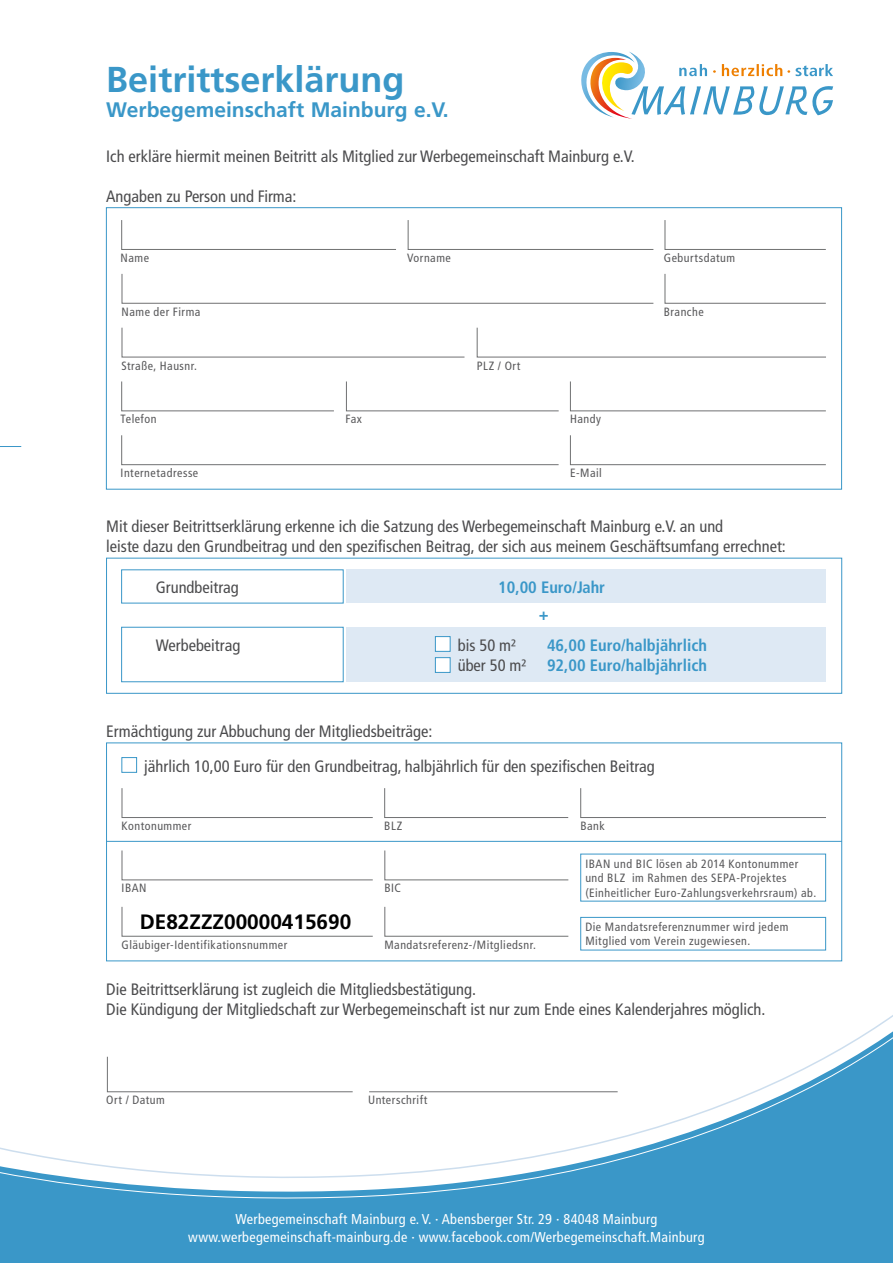
<style>
.page{position:relative;width:893px;height:1263px;background:#fff}
.page>*{position:absolute;margin:0;border:0;box-sizing:border-box;transform-origin:0 0}
.t1{font:700 36px "Frutiger";color:#3a97c8}
.t2{font:700 21px "Frutiger";color:#3a97c8}
.t3{font:700 20.85px "Frutiger";color:#000}
.t4{font:condensed 16.5px/19.8px "Frutiger";color:#4b4b4d}
.t5{font:700 condensed 16.5px "Frutiger";color:#3a97c8}
.t6{font:900 condensed 16.5px "Frutiger";color:#3a97c8}
.t7{font:condensed 14.25px/18px "Frutiger";letter-spacing:.02em;color:#fff;text-align:center}
.t8{font:condensed 12px/14.4px "Frutiger LT Pro";letter-spacing:.04em;color:#58585a}
</style>
<div class="page">
<div style="left:0;top:1212px;width:893px;height:51px;background:#3a97c8"></div>
<svg style="left:0;top:958px;width:893px;height:254px"></svg>
<svg style="left:581px;top:51px;width:252px;height:68px"></svg>
<svg style="left:0;top:446px;width:21px;height:1px"></svg>
<div style="left:106px;top:558px;width:736px;height:136px;border:1px solid #3a97c8"></div>
<div style="left:347px;top:570px;width:479px;height:33px;background:#dee9f4"></div>
<div style="left:347px;top:627px;width:479px;height:55px;background:#dee9f4"></div>
<div style="left:580px;top:917px;width:246px;height:33px;border:1px solid #3a97c8"></div>
<div style="left:121px;top:627px;width:223px;height:55px;border:1px solid #3a97c8"></div>
<svg style="left:121px;top:220px;width:275px;height:30px"></svg>
<svg style="left:407px;top:220px;width:247px;height:30px"></svg>
<svg style="left:664px;top:220px;width:162px;height:30px"></svg>
<svg style="left:121px;top:788px;width:252px;height:30px"></svg>
<svg style="left:580px;top:788px;width:246px;height:30px"></svg>
<svg style="left:107px;top:1056px;width:246px;height:36px"></svg>
<hr style="left:369px;top:1091px;width:249px;height:1px;background:#707172">
<svg style="left:384px;top:788px;width:185px;height:30px"></svg>
<svg style="left:121px;top:850px;width:252px;height:31px"></svg>
<svg style="left:384px;top:850px;width:185px;height:31px"></svg>
<svg style="left:121px;top:906px;width:252px;height:31px"></svg>
<svg style="left:384px;top:906px;width:185px;height:31px"></svg>
<svg style="left:476px;top:327px;width:350px;height:31px"></svg>
<svg style="left:121px;top:327px;width:344px;height:31px"></svg>
<svg style="left:664px;top:274px;width:162px;height:30px"></svg>
<svg style="left:121px;top:274px;width:533px;height:30px"></svg>
<svg style="left:121px;top:381px;width:213px;height:31px"></svg>
<svg style="left:346px;top:381px;width:213px;height:31px"></svg>
<svg style="left:570px;top:381px;width:256px;height:31px"></svg>
<svg style="left:121px;top:435px;width:438px;height:30px"></svg>
<svg style="left:570px;top:435px;width:256px;height:30px"></svg>
<div style="left:435px;top:636px;width:15px;height:16px;background:#fff;border:1px solid #3a97c8"></div>
<div style="left:435px;top:657px;width:15px;height:16px;background:#fff;border:1px solid #3a97c8"></div>
<div style="left:121px;top:757px;width:16px;height:16px;background:#fff;border:1px solid #3a97c8"></div>
<hr style="left:106px;top:841px;width:736px;height:1px;background:#3a97c8">
<h1 class="t1" style="left:106px;top:58px;width:300px">Beitrittserklärung</h1>
<p class="t2" style="left:106px;top:97px;width:344px">Werbegemeinschaft Mainburg e.V.</p>
<p class="t4" style="left:106px;top:147px;width:530px">Ich erkläre hiermit meinen Beitritt als Mitglied zur Werbegemeinschaft Mainburg e.V.</p>
<p class="t4" style="left:106px;top:186px;width:192px">Angaben zu Person und Firma:</p>
<p class="t8" style="left:121px;top:251px;width:30px">Name</p>
<p class="t8" style="left:407px;top:251px;width:45px">Vorname</p>
<p class="t8" style="left:664px;top:251px;width:73px">Geburtsdatum</p>
<p class="t8" style="left:122px;top:304px;width:80px">Name der Firma</p>
<p class="t8" style="left:664px;top:304px;width:41px">Branche</p>
<p class="t8" style="left:122px;top:358px;width:77px">Straße, Hausnr.</p>
<p class="t8" style="left:477px;top:358px;width:45px">PLZ / Ort</p>
<p class="t8" style="left:121px;top:412px;width:37px">Telefon</p>
<p class="t8" style="left:345px;top:412px;width:18px">Fax</p>
<p class="t8" style="left:570px;top:412px;width:33px">Handy</p>
<p class="t8" style="left:121px;top:466px;width:79px">Internetadresse</p>
<p class="t8" style="left:570px;top:466px;width:33px">E-Mail</p>
<p class="t4" style="left:106px;top:517px;width:681px">Mit dieser Beitrittserklärung erkenne ich die Satzung des Werbegemeinschaft Mainburg e.V. an und<br>leiste dazu den Grundbeitrag und den spezifischen Beitrag, der sich aus meinem Geschäftsumfang errechnet:</p>
<p class="t4" style="left:156px;top:577px;width:85px">Grundbeitrag</p>
<p class="t4" style="left:156px;top:635px;width:86px">Werbebeitrag</p>
<p class="t4" style="left:106px;top:721px;width:328px">Ermächtigung zur Abbuchung der Mitgliedsbeiträge:</p>
<p class="t5" style="left:498px;top:577px;width:108px">10,00 Euro/Jahr</p>
<p class="t6" style="left:539px;top:604px;width:11px">+</p>
<p class="t4" style="left:458px;top:635px;width:60px">bis 50 m²</p>
<p class="t5" style="left:547px;top:635px;width:161px">46,00 Euro/halbjährlich</p>
<p class="t4" style="left:458px;top:655px;width:70px">über 50 m²</p>
<p class="t5" style="left:547px;top:655px;width:161px">92,00 Euro/halbjährlich</p>
<p class="t4" style="left:144px;top:756px;width:512px">jährlich 10,00 Euro für den Grundbeitrag, halbjährlich für den spezifischen Beitrag</p>
<p class="t8" style="left:122px;top:819px;width:71px">Kontonummer</p>
<p class="t8" style="left:384px;top:819px;width:20px">BLZ</p>
<p class="t8" style="left:580px;top:819px;width:26px">Bank</p>
<p class="t8" style="left:122px;top:881px;width:27px">IBAN</p>
<p class="t8" style="left:384px;top:881px;width:18px">BIC</p>
<p class="t3" style="left:140px;top:909px;width:213px">DE82ZZZ00000415690</p>
<p class="t8" style="left:122px;top:937px;width:167px">Gläubiger-Identifikationsnummer</p>
<p class="t8" style="left:384px;top:937px;width:153px">Mandatsreferenz-/Mitgliedsnr.</p>
<p class="t8" style="left:585px;top:856px;width:232px">IBAN und BIC lösen ab 2014 Kontonummer und BLZ im Rahmen des SEPA-Projektes (Einheitlicher Euro-Zahlungsverkehrsraum) ab.</p>
<p class="t8" style="left:585px;top:920px;width:205px">Die Mandatsreferenznummer wird jedem<br>Mitglied vom Verein zugewiesen.</p>
<p class="t4" style="left:106px;top:979px;width:661px">Die Beitrittserklärung ist zugleich die Mitgliedsbestätigung.<br>Die Kündigung der Mitgliedschaft zur Werbegemeinschaft ist nur zum Ende eines Kalenderjahres möglich.</p>
<p class="t8" style="left:106px;top:1093px;width:60px">Ort / Datum</p>
<p class="t8" style="left:368px;top:1093px;width:61px">Unterschrift</p>
<p class="t7" style="left:188px;top:1210px;width:518px">Werbegemeinschaft Mainburg e. V. · Abensberger Str. 29 · 84048 Mainburg www.werbegemeinschaft-mainburg.de · www.facebook.com/Werbegemeinschaft.Mainburg</p>
</div>
